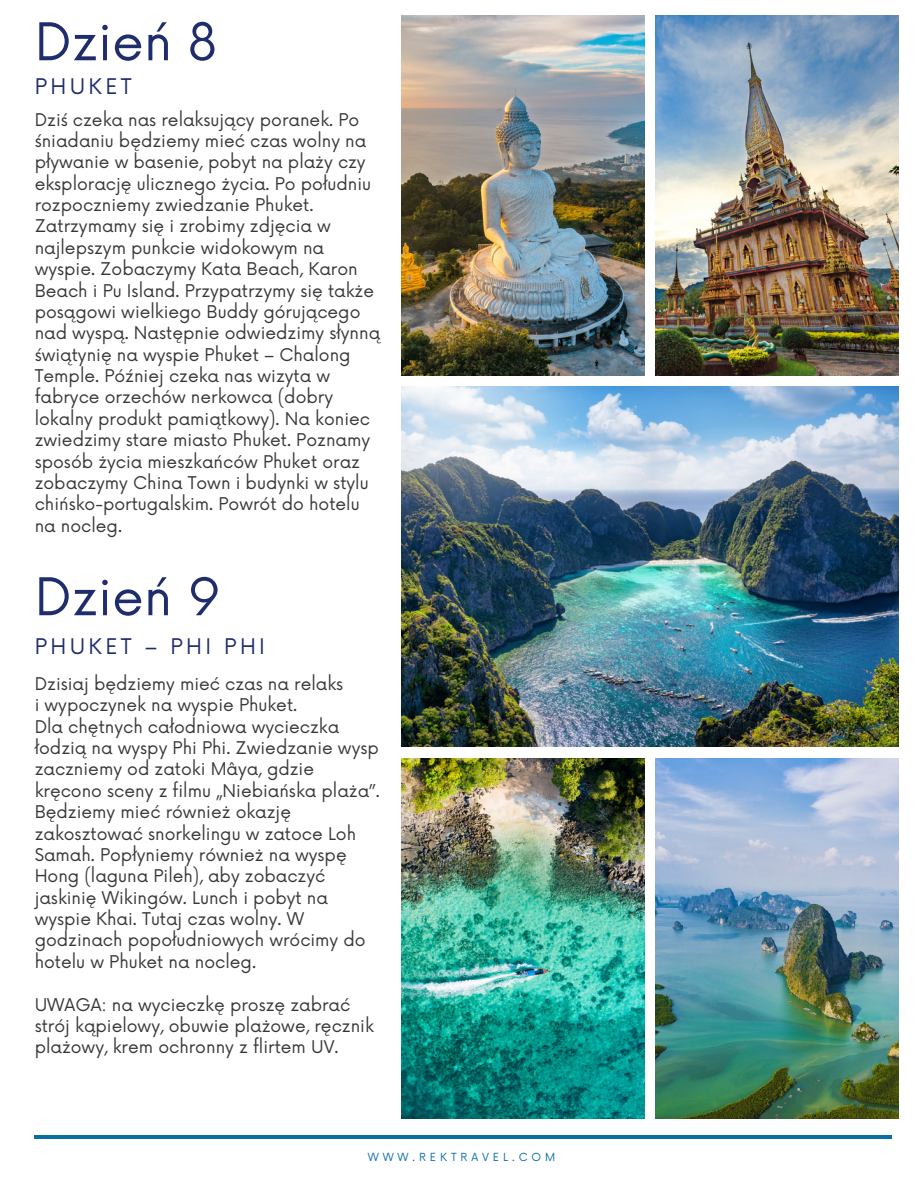
<style>
.page{position:relative;width:918px;height:1188px;background:#fff}
.page>*{position:absolute;margin:0;border:0;box-sizing:border-box;transform-origin:0 0}
.t1{font:50.7px "Now";color:#1f2d6c}
.t2{font:21px "Now";letter-spacing:.16em;color:#1f2d6c}
.t3{font:17.1px/21.3px "Now";color:#373737}
.t4{font:10.95px "Now";letter-spacing:.36em;color:#086fa5}
</style>
<div class="page">
<hr style="left:35px;top:1136px;width:857px;height:3px;background:#086fa5">
<img style="left:656px;top:16px;width:243px;height:360px">
<img style="left:402px;top:758px;width:243px;height:360px">
<img style="left:656px;top:758px;width:243px;height:360px">
<img style="left:402px;top:387px;width:497px;height:360px">
<img style="left:402px;top:16px;width:243px;height:360px">
<h1 class="t1" style="left:35px;top:1px;width:184px">Dzień 8</h1>
<p class="t2" style="left:35px;top:69px;width:99px">PHUKET</p>
<p class="t3" style="left:35px;top:108px;width:347px">Dziś czeka nas relaksujący poranek. Po śniadaniu będziemy mieć czas wolny na pływanie w basenie, pobyt na plaży czy eksplorację ulicznego życia. Po południu rozpoczniemy zwiedzanie Phuket.<br>Zatrzymamy się i zrobimy zdjęcia w najlepszym punkcie widokowym na wyspie. Zobaczymy Kata Beach, Karon Beach i Pu Island. Przypatrzymy się także posągowi wielkiego Buddy górującego nad wyspą. Następnie odwiedzimy słynną świątynię na wyspie Phuket – Chalong Temple. Później czeka nas wizyta w fabryce orzechów nerkowca (dobry lokalny produkt pamiątkowy). Na koniec zwiedzimy stare miasto Phuket. Poznamy sposób życia mieszkańców Phuket oraz zobaczymy China Town i budynki w stylu chińsko-portugalskim. Powrót do hotelu na nocleg.</p>
<h1 class="t1" style="left:35px;top:556px;width:188px">Dzień 9</h1>
<p class="t2" style="left:35px;top:629px;width:232px">PHUKET – PHI PHI</p>
<p class="t3" style="left:35px;top:672px;width:347px">Dzisiaj będziemy mieć czas na relaks<br>i wypoczynek na wyspie Phuket.<br>Dla chętnych całodniowa wycieczka łodzią na wyspy Phi Phi. Zwiedzanie wysp zaczniemy od zatoki Mâya, gdzie kręcono sceny z filmu „Niebiańska plaża”.<br>Będziemy mieć również okazję zakosztować snorkelingu w zatoce Loh Samah. Popłyniemy również na wyspę Hong (laguna Pileh), aby zobaczyć jaskinię Wikingów. Lunch i pobyt na wyspie Khai. Tutaj czas wolny. W godzinach popołudniowych wrócimy do hotelu w Phuket na nocleg.</p>
<p class="t3" style="left:35px;top:992px;width:341px">UWAGA: na wycieczkę proszę zabrać strój kąpielowy, obuwie plażowe, ręcznik plażowy, krem ochronny z flirtem UV.</p>
<p class="t4" style="left:368px;top:1149px;width:189px">WWW.REKTRAVEL.COM</p>
</div>
